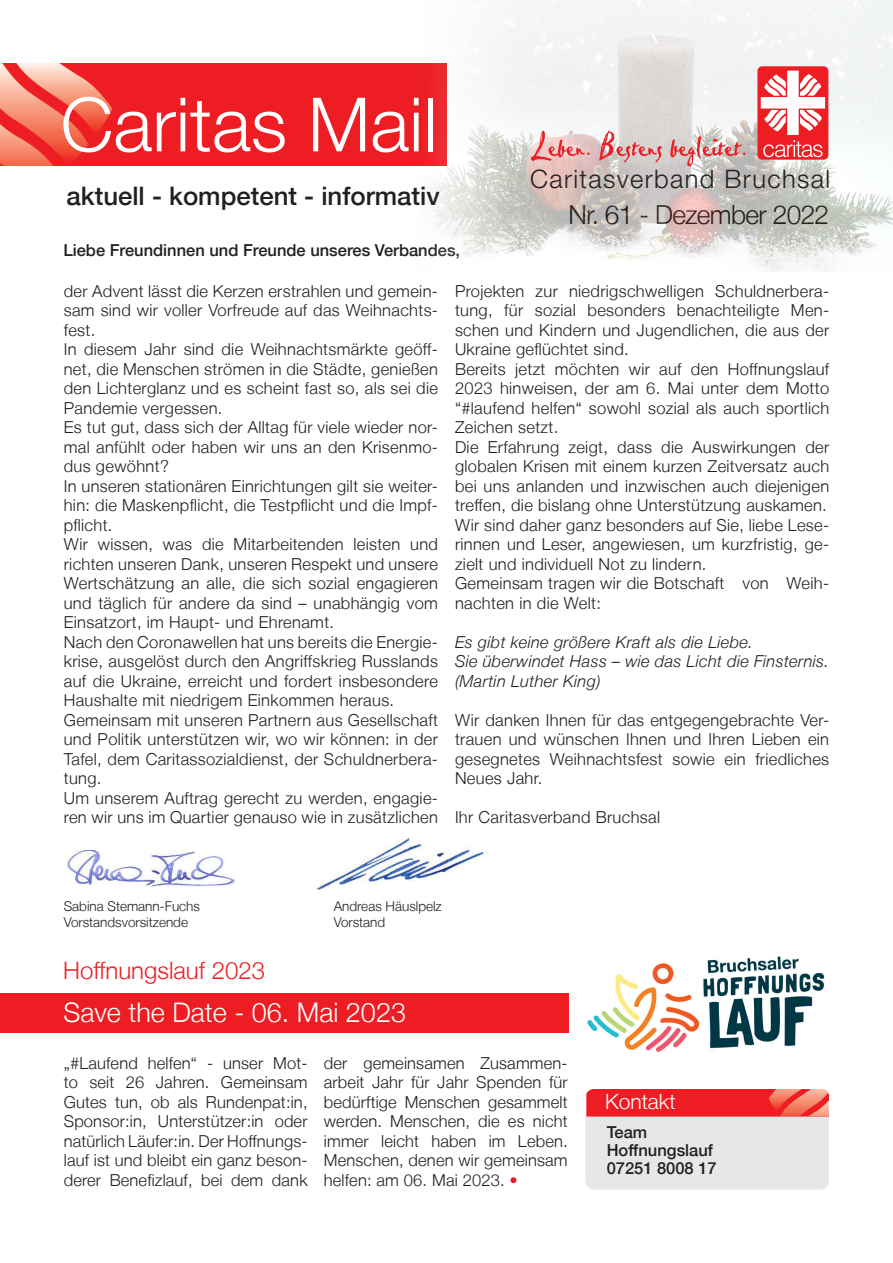
<style>
.page{position:relative;width:893px;height:1263px;background:#fff}
.page>*{position:absolute;margin:0;border:0;box-sizing:border-box;transform-origin:0 0}
.t1{font:300 75px "Helvetica Neue LT";color:#fff}
.t2{font:300 27px "Helvetica Neue LT";color:#fff}
.t3{font:300 26.25px "Helvetica Neue LT";letter-spacing:-.025em;color:#231f20}
.t4{font:500 25.5px "Helvetica Neue LT";color:#231f20}
.t5{font:300 25.5px "Helvetica Neue LT";letter-spacing:.055em;color:#231f20}
.t6{font:300 24px "Helvetica Neue LT";color:#ee1d23}
.t7{font:300 21px "Helvetica Neue LT";color:#fff}
.t8{font:300 16.5px/19.5px "Helvetica Neue LT";letter-spacing:.02em;color:#231f20;text-align:justify}
.t9{font:italic 300 16.5px "Helvetica Neue LT";letter-spacing:.02em;color:#231f20}
.t10{font:500 16.5px/18px "Helvetica Neue LT";color:#231f20}
.t11{font:300 13.5px "Helvetica Neue LT";color:#231f20}
.s1{color:#ee1c28}
</style>
<div class="page">
<img style="left:0;top:64px;width:390px;height:102px">
<img style="left:316px;top:837px;width:172px;height:53px">
<img style="left:67px;top:850px;width:169px;height:38px">
<img style="left:587px;top:956px;width:238px;height:96px">
<div style="left:0;top:993px;width:568px;height:39px;background:#ee1d23"></div>
<div style="left:585px;top:1116px;width:244px;height:73px;background:#e6e7e9"></div>
<img style="left:586px;top:1089px;width:243px;height:27px">
<img style="left:390px;top:0;width:503px;height:271px">
<svg style="left:531px;top:131px;width:59px;height:30px"></svg>
<svg style="left:599px;top:131px;width:63px;height:31px;background:#deb0b0"></svg>
<svg style="left:670px;top:136px;width:75px;height:30px;background:#d9b0ae"></svg>
<div style="left:757px;top:66px;width:71px;height:94px;background:#ee1d23;border-radius:5px"></div>
<svg style="left:761px;top:71px;width:64px;height:86px"></svg>
<p class="t1" style="left:61px;top:79px;width:378px">Caritas Mail</p>
<p class="t4" style="left:67px;top:181px;width:375px">aktuell - kompetent - informativ</p>
<p class="t10" style="left:63px;top:241px;width:398px">Liebe Freundinnen und Freunde unseres Verbandes,</p>
<p class="t5" style="left:530px;top:163px;width:302px">Caritasverband Bruchsal</p>
<p class="t3" style="left:569px;top:199px;width:262px">Nr. 61 - Dezember 2022</p>
<p class="t8" style="left:64px;top:281px;width:376px">der Advent lässt die Kerzen erstrahlen und gemein&shy;sam sind wir voller Vorfreude auf das Weihnachts&shy;fest.</p>
<p class="t8" style="left:64px;top:339px;width:376px">In diesem Jahr sind die Weihnachtsmärkte geöff&shy;net, die Menschen strömen in die Städte, genießen den Lichterglanz und es scheint fast so, als sei die Pandemie vergessen.</p>
<p class="t8" style="left:64px;top:417px;width:376px">Es tut gut, dass sich der Alltag für viele wieder nor&shy;mal anfühlt oder haben wir uns an den Krisenmo&shy;dus gewöhnt?</p>
<p class="t8" style="left:64px;top:476px;width:376px">In unseren stationären Einrichtungen gilt sie weiter&shy;hin: die Maskenpflicht, die Testpflicht und die Impf&shy;pflicht.</p>
<p class="t8" style="left:64px;top:534px;width:376px">Wir wissen, was die Mitarbeitenden leisten und richten unseren Dank, unseren Respekt und unsere Wertschätzung an alle, die sich sozial engagieren und täglich für andere da sind – unabhängig vom Einsatzort, im Haupt- und Ehrenamt.</p>
<p class="t8" style="left:64px;top:632px;width:376px">Nach den Coronawellen hat uns bereits die Energie&shy;krise, ausgelöst durch den Angriffskrieg Russlands auf die Ukraine, erreicht und fordert insbesondere Haushalte mit niedrigem Einkommen heraus.</p>
<p class="t8" style="left:64px;top:710px;width:376px">Gemeinsam mit unseren Partnern aus Gesellschaft und Politik unterstützen wir, wo wir können: in der Tafel, dem Caritassozialdienst, der Schuldnerbera&shy;tung.</p>
<p class="t8" style="left:64px;top:788px;width:376px">Um unserem Auftrag gerecht zu werden, engagie&shy;ren wir uns im Quartier genauso wie in zusätzlichen</p>
<p class="t8" style="left:455px;top:281px;width:376px">Projekten zur niedrigschwelligen Schuldnerbera&shy;tung, für sozial besonders benachteiligte Men&shy;schen und Kindern und Jugendlichen, die aus der Ukraine geflüchtet sind.</p>
<p class="t8" style="left:455px;top:359px;width:376px">Bereits jetzt möchten wir auf den Hoffnungslauf 2023 hinweisen, der am 6. Mai unter dem Motto “#laufend helfen“ sowohl sozial als auch sportlich Zeichen setzt.</p>
<p class="t8" style="left:455px;top:437px;width:376px">Die Erfahrung zeigt, dass die Auswirkungen der globalen Krisen mit einem kurzen Zeitversatz auch bei uns anlanden und inzwischen auch diejenigen treffen, die bislang ohne Unterstützung auskamen.</p>
<p class="t8" style="left:455px;top:515px;width:376px">Wir sind daher ganz besonders auf Sie, liebe Lese&shy;rinnen und Leser, angewiesen, um kurzfristig, ge&shy;zielt und individuell Not zu lindern.</p>
<p class="t8" style="left:455px;top:573px;width:376px">Gemeinsam tragen wir die Botschaft von Weih&shy;nachten in die Welt:</p>
<p class="t9" style="left:455px;top:632px;width:300px">Es gibt keine größere Kraft als die Liebe.</p>
<p class="t9" style="left:455px;top:651px;width:376px">Sie überwindet Hass – wie das Licht die Finsternis.</p>
<p class="t9" style="left:455px;top:671px;width:147px">(Martin Luther King)</p>
<p class="t8" style="left:455px;top:710px;width:376px">Wir danken Ihnen für das entgegengebrachte Ver&shy;trauen und wünschen Ihnen und Ihren Lieben ein gesegnetes Weihnachtsfest sowie ein friedliches Neues Jahr.</p>
<p class="t8" style="left:455px;top:807px;width:207px">Ihr Caritasverband Bruchsal</p>
<p class="t11" style="left:64px;top:898px;width:138px">Sabina Stemann-Fuchs</p>
<p class="t11" style="left:334px;top:898px;width:110px">Andreas Häuslpelz</p>
<p class="t11" style="left:64px;top:914px;width:126px">Vorstandsvorsitzende</p>
<p class="t11" style="left:334px;top:914px;width:53px">Vorstand</p>
<p class="t6" style="left:63px;top:956px;width:203px">Hoffnungslauf 2023</p>
<p class="t2" style="left:63px;top:995px;width:344px">Save the Date - 06. Mai 2023</p>
<p class="t8" style="left:324px;top:1052px;width:245px">der gemeinsamen Zusammen&shy;arbeit Jahr für Jahr Spenden für bedürftige Menschen gesammelt werden. Menschen, die es nicht immer leicht haben im Leben.<br>Menschen, denen wir gemeinsam helfen: am 06. Mai 2023. <span class="s1">•</span></p>
<p class="t8" style="left:64px;top:1052px;width:245px">„#Laufend helfen“ - unser Mot&shy;to seit 26 Jahren. Gemeinsam Gutes tun, ob als Rundenpat:in, Sponsor:in, Unterstützer:in oder natürlich Läufer:in. Der Hoffnungs&shy;lauf ist und bleibt ein ganz beson&shy;derer Benefizlauf, bei dem dank</p>
<p class="t7" style="left:605px;top:1089px;width:72px">Kontakt</p>
<p class="t10" style="left:607px;top:1123px;width:108px">Team<br>Hoffnungslauf</p>
<p class="t10" style="left:607px;top:1159px;width:112px">07251 8008 17</p>
</div>
